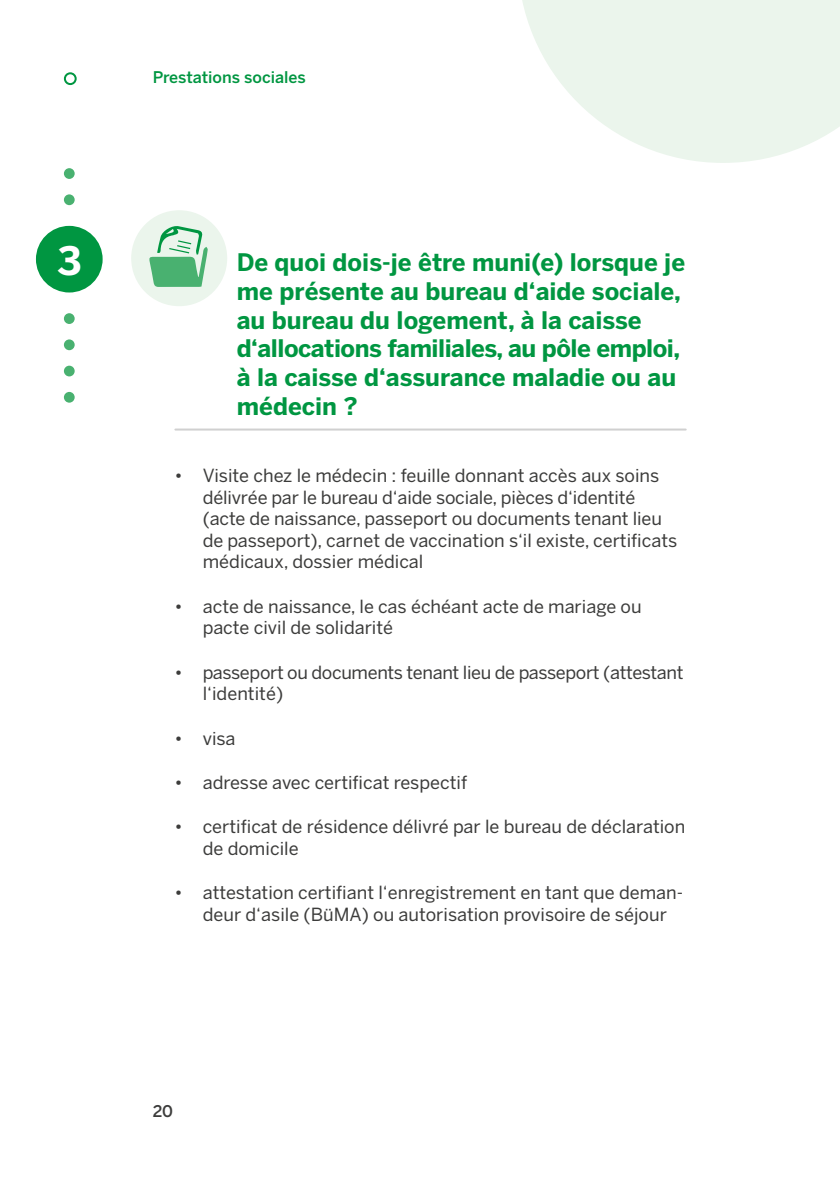
<style>
.page{position:relative;width:840px;height:1191px;background:#fff}
.page>*{position:absolute;margin:0;border:0;box-sizing:border-box;transform-origin:0 0}
.t1{font:700 39px "Benton Sans";color:#fff}
.H2_Hinweis{font:700 24px/28.8px "Benton Sans";color:#009641}
.t2{font:18px/21.6px "Benton Sans";color:#3c3c3b}
.t3{font:18px/21.6px "Benton Sans";letter-spacing:-.02em;color:#3c3c3b}
.t4{font:500 16px "Benton Sans";color:#009641}
.t5{font:500 16px "Benton Sans";color:#3c3c3b}
</style>
<div class="page">
<div style="left:64px;top:72px;width:13px;height:13px;border:2px solid #009641;border-radius:50%"></div>
<hr style="left:175px;top:428px;width:510px;height:2px;background:#d0d0d0">
<div style="left:128px;top:207px;width:102px;height:102px;background:#ebf5ec;border-radius:50%"></div>
<div style="left:125px;top:204px;width:108px;height:108px;border:6px solid #fff;border-radius:50%"></div>
<svg style="left:149px;top:226px;width:59px;height:61px"></svg>
<div style="left:64px;top:392px;width:11px;height:11px;background:#49b170;border-radius:50%"></div>
<div style="left:64px;top:366px;width:11px;height:10px;background:#49b170;border-radius:50%"></div>
<div style="left:64px;top:339px;width:11px;height:11px;background:#49b170;border-radius:50%"></div>
<div style="left:64px;top:168px;width:11px;height:11px;background:#49b170;border-radius:50%"></div>
<div style="left:64px;top:313px;width:11px;height:11px;background:#49b170;border-radius:50%"></div>
<div style="left:64px;top:194px;width:11px;height:11px;background:#49b170;border-radius:50%"></div>
<div style="left:36px;top:226px;width:67px;height:66px;background:#009641;border-radius:50%"></div>
<svg style="left:522px;top:0;width:317px;height:163px"></svg>
<h1 class="t1" style="left:57px;top:237px;width:26px">3</h1>
<p class="t4" style="left:153px;top:68px;width:154px">Prestations sociales</p>
<p class="H2_Hinweis" style="left:237px;top:247px;width:449px">De quoi dois-je être muni(e) lorsque je me présente au bureau d‘aide sociale, au bureau du logement, à la caisse d‘allocations familiales, au pôle emploi, à la caisse d‘assurance maladie ou au médecin ?</p>
<p class="t2" style="left:203px;top:464px;width:475px;text-indent:-28px">• Visite chez le médecin : feuille donnant accès aux soins délivrée par le bureau d‘aide sociale, pièces d‘identité (acte de naissance, passeport ou documents tenant lieu de passeport), carnet de vaccination s‘il existe, certificats médicaux, dossier médical</p>
<p class="t2" style="left:203px;top:595px;width:440px;text-indent:-28px">• acte de naissance, le cas échéant acte de mariage ou pacte civil de solidarité</p>
<p class="t3" style="left:203px;top:661px;width:482px;text-indent:-28px">• passeport ou documents tenant lieu de passeport (attestant l‘identité)</p>
<p class="t2" style="left:174px;top:727px;width:63px">• visa</p>
<p class="t2" style="left:174px;top:771px;width:294px">• adresse avec certificat respectif</p>
<p class="t2" style="left:203px;top:815px;width:484px;text-indent:-28px">• certificat de résidence délivré par le bureau de déclaration de domicile</p>
<p class="t2" style="left:203px;top:881px;width:482px;text-indent:-28px">• attestation certifiant l‘enregistrement en tant que deman&shy;deur d‘asile (BüMA) ou autorisation provisoire de séjour</p>
<p class="t5" style="left:153px;top:1101px;width:22px">20</p>
</div>
